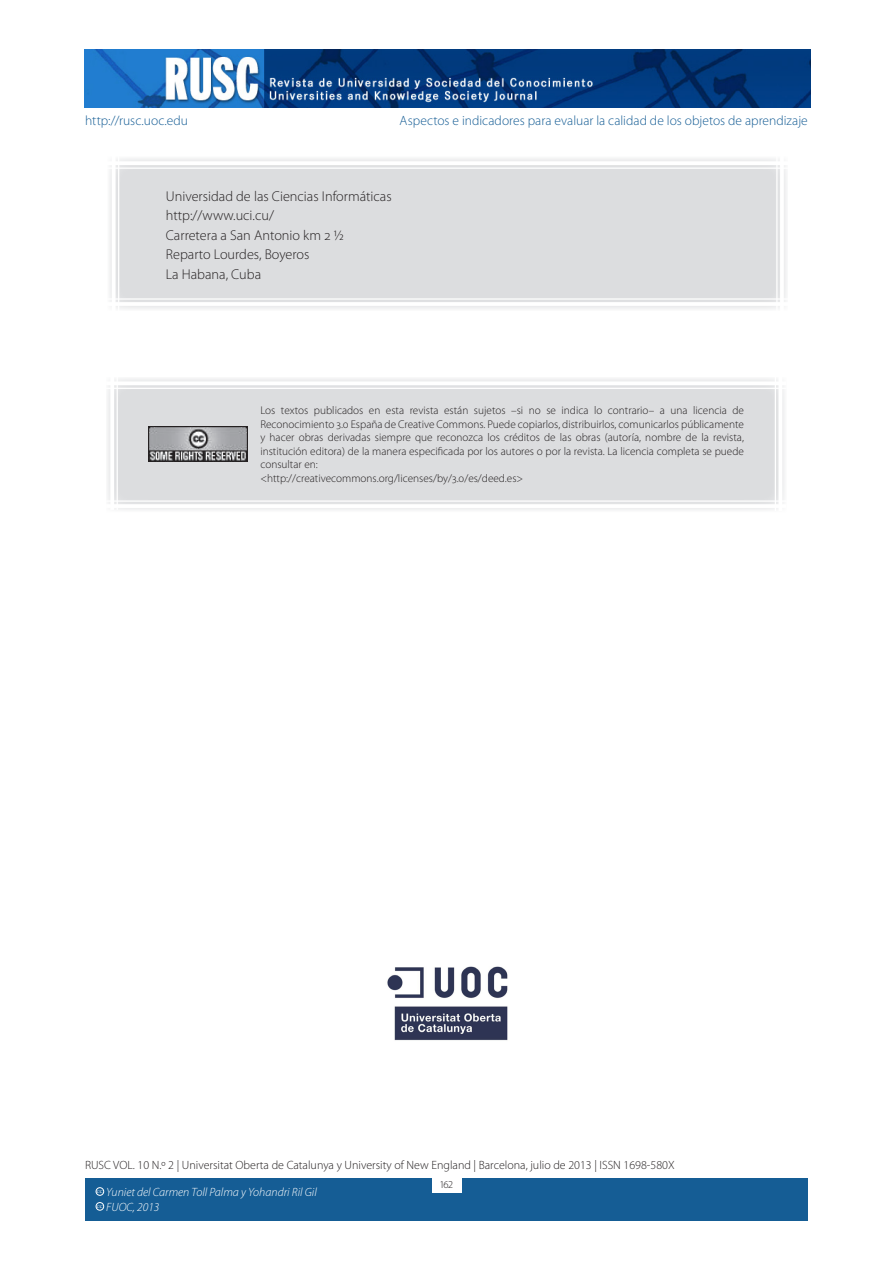
<style>
.page{position:relative;width:893px;height:1263px;background:#fff}
.page>*{position:absolute;margin:0;border:0;box-sizing:border-box;transform-origin:0 0}
._14_SOBRE_AUTOR{font:300 14.25px "Myriad Pro";color:#231f20}
.t1{font:300 13.5px "Myriad Pro";color:#155d95}
.t2{font:300 12px "Myriad Pro";color:#231f20}
.t3{font:italic 300 12px/15px "Myriad Pro";color:#fff}
._16_TEXTCREATIVECOMM{font:300 11.25px/13.5px "Myriad Pro";color:#231f20;text-align:justify}
.t4{font:300 10.5px "Myriad Pro";color:#231f20}
.t5{font:600 3.9px "Adobe Caslon Pro";color:#fff}
</style>
<div class="page">
<div style="left:85px;top:1178px;width:723px;height:42px;background:#155d95"></div>
<div style="left:432px;top:1176px;width:29px;height:17px;background:#fff"></div>
<img style="left:85px;top:50px;width:725px;height:57px">
<div style="left:96px;top:1187px;width:8px;height:8px;border:1px solid #fff;border-radius:50%"></div>
<div style="left:96px;top:1202px;width:8px;height:8px;border:1px solid #fff;border-radius:50%"></div>
<img style="left:387px;top:966px;width:121px;height:75px">
<div style="left:108px;top:157px;width:680px;height:154px;background:#dcdddf"></div>
<hr style="left:118px;top:151px;width:1px;height:171px;background:#fff">
<svg style="left:112px;top:157px;width:4px;height:154px"></svg>
<hr style="left:776px;top:148px;width:1px;height:204px;background:#fff">
<hr style="left:780px;top:148px;width:4px;height:204px;background:#fff">
<hr style="left:98px;top:168px;width:700px;height:1px;background:#fff">
<hr style="left:98px;top:161px;width:700px;height:4px;background:#fff">
<hr style="left:101px;top:298px;width:700px;height:2px;background:#fff">
<hr style="left:101px;top:302px;width:700px;height:4px;background:#fff">
<div style="left:106px;top:377px;width:680px;height:135px;background:#dcdddf"></div>
<hr style="left:117px;top:375px;width:1px;height:135px;background:#fff">
<hr style="left:110px;top:375px;width:4px;height:135px;background:#fff">
<hr style="left:106px;top:388px;width:680px;height:1px;background:#fff">
<hr style="left:106px;top:381px;width:680px;height:4px;background:#fff">
<hr style="left:106px;top:500px;width:680px;height:2px;background:#fff">
<hr style="left:106px;top:504px;width:680px;height:4px;background:#fff">
<hr style="left:775px;top:376px;width:1px;height:135px;background:#fff">
<svg style="left:778px;top:377px;width:4px;height:134px"></svg>
<img style="left:149px;top:426px;width:99px;height:35px">
<p class="t1" style="left:85px;top:112px;width:105px">http://rusc.uoc.edu</p>
<p class="t1" style="left:400px;top:112px;width:410px">Aspectos e indicadores para evaluar la calidad de los objetos de aprendizaje</p>
<p class="_14_SOBRE_AUTOR" style="left:166px;top:188px;width:227px">Universidad de las Ciencias Informáticas</p>
<p class="_14_SOBRE_AUTOR" style="left:166px;top:207px;width:110px">http://www.uci.cu/</p>
<p class="_14_SOBRE_AUTOR" style="left:166px;top:227px;width:180px">Carretera a San Antonio km 2 ½</p>
<p class="_14_SOBRE_AUTOR" style="left:166px;top:246px;width:145px">Reparto Lourdes, Boyeros</p>
<p class="_14_SOBRE_AUTOR" style="left:166px;top:266px;width:97px">La Habana, Cuba</p>
<p class="_16_TEXTCREATIVECOMM" style="left:260px;top:403px;width:485px">Los textos publicados en esta revista están sujetos –si no se indica lo contrario– a una licencia de Reconocimiento 3.0 España de Creative Commons. Puede copiarlos, distribuirlos, comunicarlos públicamente y hacer obras derivadas siempre que reconozca los créditos de las obras (autoría, nombre de la revista, institución editora) de la manera especificada por los autores o por la revista. La licencia completa se puede consultar en:</p>
<p class="_16_TEXTCREATIVECOMM" style="left:260px;top:471px;width:264px">&lt;http://creativecommons.org/licenses/by/3.0/es/deed.es&gt;</p>
<p class="t2" style="left:85px;top:1158px;width:591px">RUSC VOL. 10 N.º 2 | Universitat Oberta de Catalunya y University of New England | Barcelona, julio de 2013 | ISSN 1698-580X</p>
<p class="t3" style="left:106px;top:1184px;width:212px">Yuniet del Carmen Toll Palma y Yohandri Ril Gil<br>FUOC, 2013</p>
<p class="t5" style="left:97px;top:1189px;width:7px">CC</p>
<p class="t5" style="left:97px;top:1204px;width:7px">CC</p>
<p class="t4" style="left:440px;top:1178px;width:14px">162</p>
</div>
